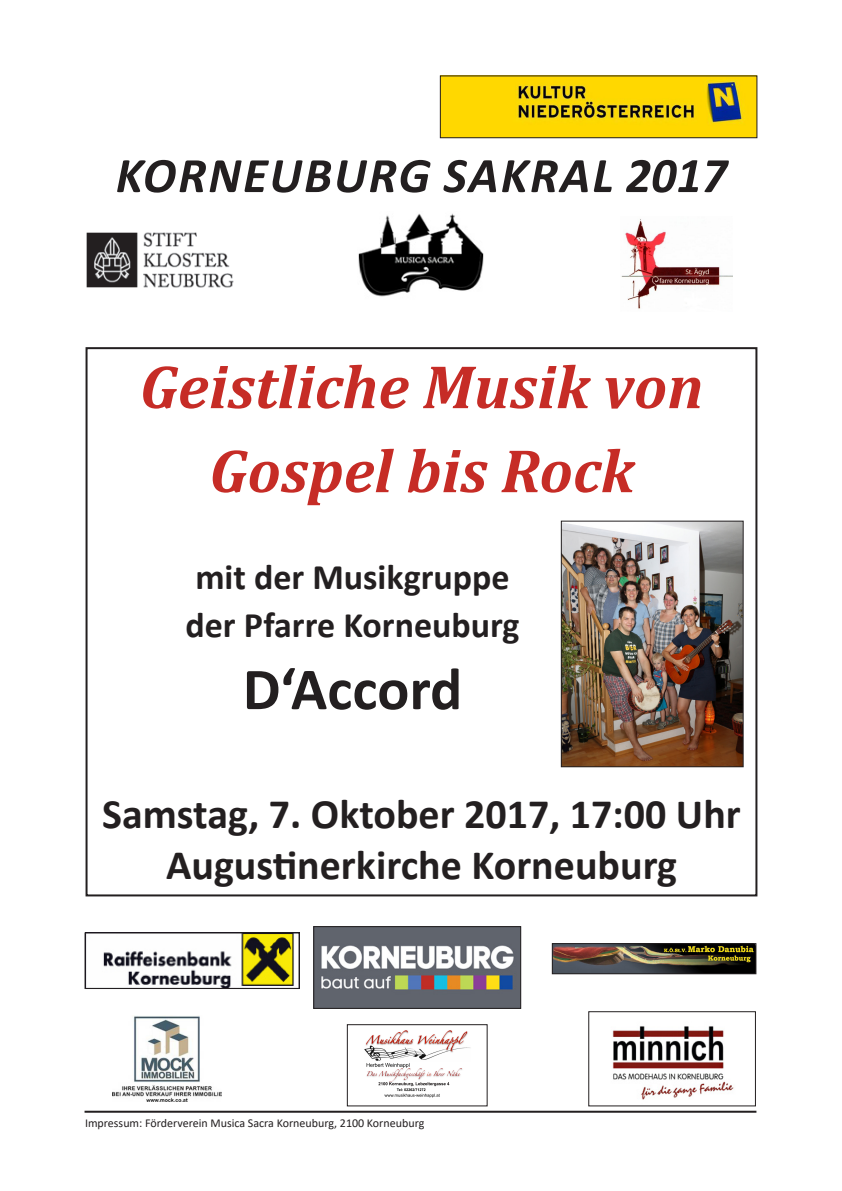
<style>
.page{position:relative;width:842px;height:1191px;background:#fff}
.page>*{position:absolute;margin:0;border:0;box-sizing:border-box;transform-origin:0 0}
.BroHauptÜ{font:italic 700 62px/84px "Cambria";color:#c62c26;text-align:center}
.t1{font:700 60px "Calibri";color:#231f20}
.t2{font:italic 700 50px "Calibri";letter-spacing:.04em;color:#231f20}
.t3{font:700 42px "Calibri";color:#231f20}
.t4{font:700 36px "Calibri";color:#231f20}
.t5{font:12px "Calibri";color:#231f20}
</style>
<div class="page">
<img style="left:358px;top:213px;width:126px;height:84px">
<img style="left:621px;top:219px;width:112px;height:90px">
<img style="left:315px;top:928px;width:204px;height:78px">
<div style="left:313px;top:926px;width:208px;height:82px;border:1px solid #231f20"></div>
<img style="left:364px;top:1030px;width:107px;height:68px">
<div style="left:347px;top:1024px;width:141px;height:82px;border:1px solid #231f20"></div>
<img style="left:554px;top:945px;width:200px;height:27px">
<div style="left:552px;top:943px;width:204px;height:31px;border:1px solid #231f20"></div>
<img style="left:612px;top:1026px;width:122px;height:74px">
<div style="left:588px;top:1011px;width:168px;height:95px;border:1px solid #231f20"></div>
<hr style="left:85px;top:1110px;width:671px;height:2px;background:#231f20">
<img style="left:442px;top:77px;width:313px;height:59px">
<div style="left:440px;top:75px;width:317px;height:63px;border:1px solid #231f20"></div>
<img style="left:86px;top:232px;width:148px;height:56px">
<img style="left:113px;top:1015px;width:108px;height:86px">
<img style="left:563px;top:522px;width:179px;height:243px">
<div style="left:561px;top:520px;width:183px;height:247px;border:1px solid #231f20"></div>
<img style="left:103px;top:934px;width:191px;height:53px">
<div style="left:85px;top:932px;width:215px;height:57px;border:1px solid #231f20"></div>
<p class="t2" style="left:116px;top:140px;width:613px">KORNEUBURG SAKRAL 2017</p>
<p class="BroHauptÜ" style="left:139px;top:343px;width:565px">Geistliche Musik von<br>Gospel bis Rock</p>
<p class="t4" style="left:195px;top:551px;width:316px">mit der Musikgruppe</p>
<p class="t4" style="left:186px;top:599px;width:335px">der Pfarre Korneuburg</p>
<p class="t1" style="left:243px;top:647px;width:221px">D‘Accord</p>
<p class="t3" style="left:102px;top:784px;width:640px">Samstag, 7. Oktober 2017, 17:00 Uhr</p>
<p class="t3" style="left:166px;top:835px;width:512px">Augustinerkirche Korneuburg</p>
<p class="t5" style="left:85px;top:1114px;width:341px">Impressum: Förderverein Musica Sacra Korneuburg, 2100 Korneuburg</p>
</div>
